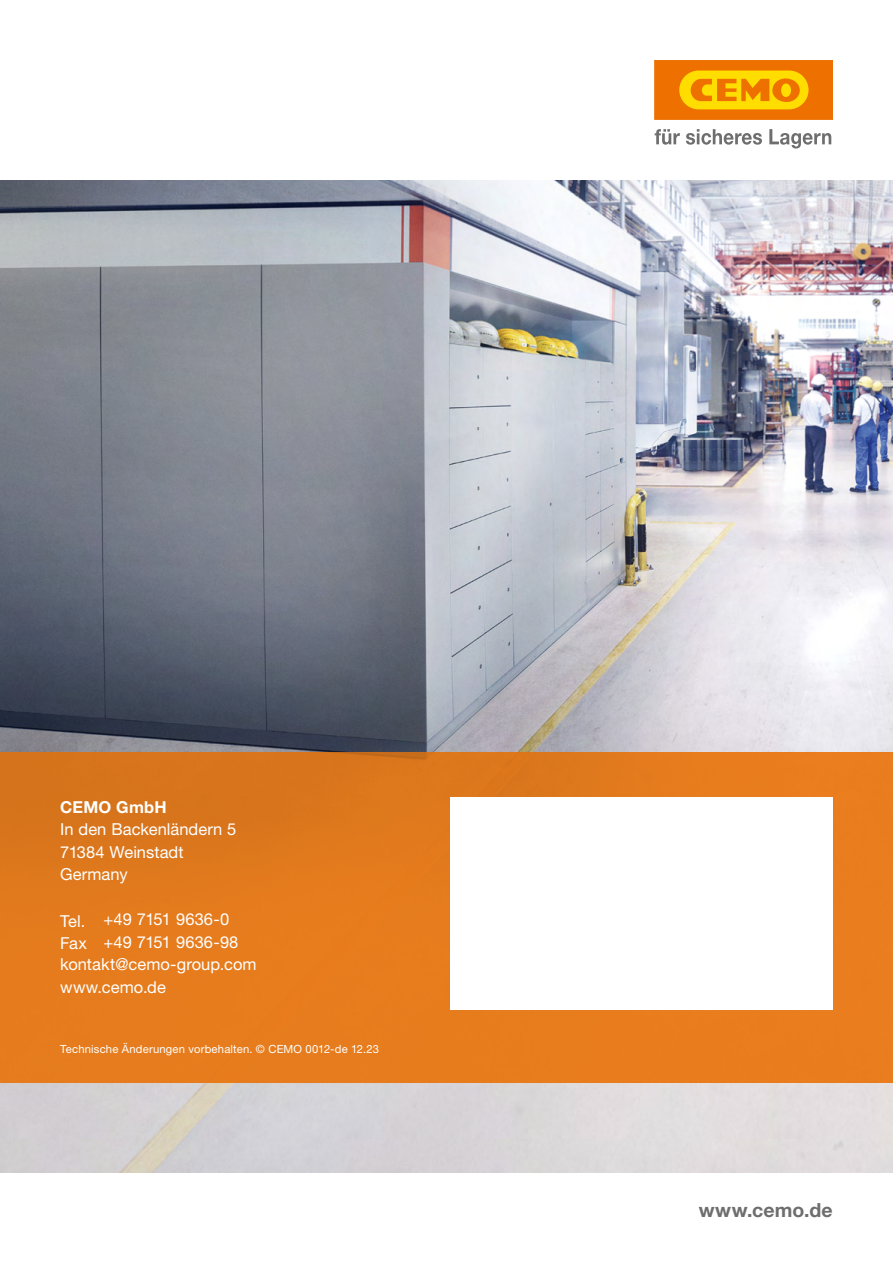
<style>
.page{position:relative;width:893px;height:1263px;background:#fff}
.page>*{position:absolute;margin:0;border:0;box-sizing:border-box;transform-origin:0 0}
.t1{font:700 19.5px "Helvetica Neue LT Pro";letter-spacing:.01em;color:#6e6e6e}
.t2{font:16.5px/22.5px "Helvetica Neue LT Pro";color:#fff}
.t3{font:700 16.5px "Helvetica Neue LT Pro";letter-spacing:.01em;color:#fff}
.t4{font:11.25px "Helvetica Neue LT Pro";letter-spacing:.015em;color:#fff}
</style>
<div class="page">
<img style="left:0;top:180px;width:893px;height:993px">
<div style="left:0;top:752px;width:893px;height:330px;background:linear-gradient(to right,#de781c,#ea7d1e)"></div>
<div style="left:450px;top:797px;width:383px;height:212px;background:#fff"></div>
<div style="left:654px;top:60px;width:179px;height:60px;background:#ee7100;border:1px solid #ee7100"></div>
<div style="left:678px;top:69px;width:132px;height:42px;background:#fd0;border-radius:21px"></div>
<div style="left:677px;top:68px;width:134px;height:44px;border:2px solid #ee7100;border-radius:21px"></div>
<svg style="left:691px;top:78px;width:109px;height:24px"></svg>
<svg style="left:655px;top:129px;width:25px;height:16px"></svg>
<svg style="left:686px;top:129px;width:76px;height:16px"></svg>
<svg style="left:769px;top:129px;width:62px;height:20px"></svg>
<p class="t3" style="left:60px;top:797px;width:108px">CEMO GmbH</p>
<p class="t2" style="left:60px;top:818px;width:178px">In den Backenländern 5<br>71384 Weinstadt<br>Germany</p>
<p class="t2" style="left:60px;top:908px;width:198px">Tel. +49 7151 9636-0<br>Fax +49 7151 9636-98 kontakt@cemo-group.com www.cemo.de</p>
<p class="t4" style="left:60px;top:1042px;width:320px">Technische Änderungen vorbehalten. © CEMO 0012-de 12.23</p>
<p class="t1" style="left:699px;top:1198px;width:136px">www.cemo.de</p>
</div>
